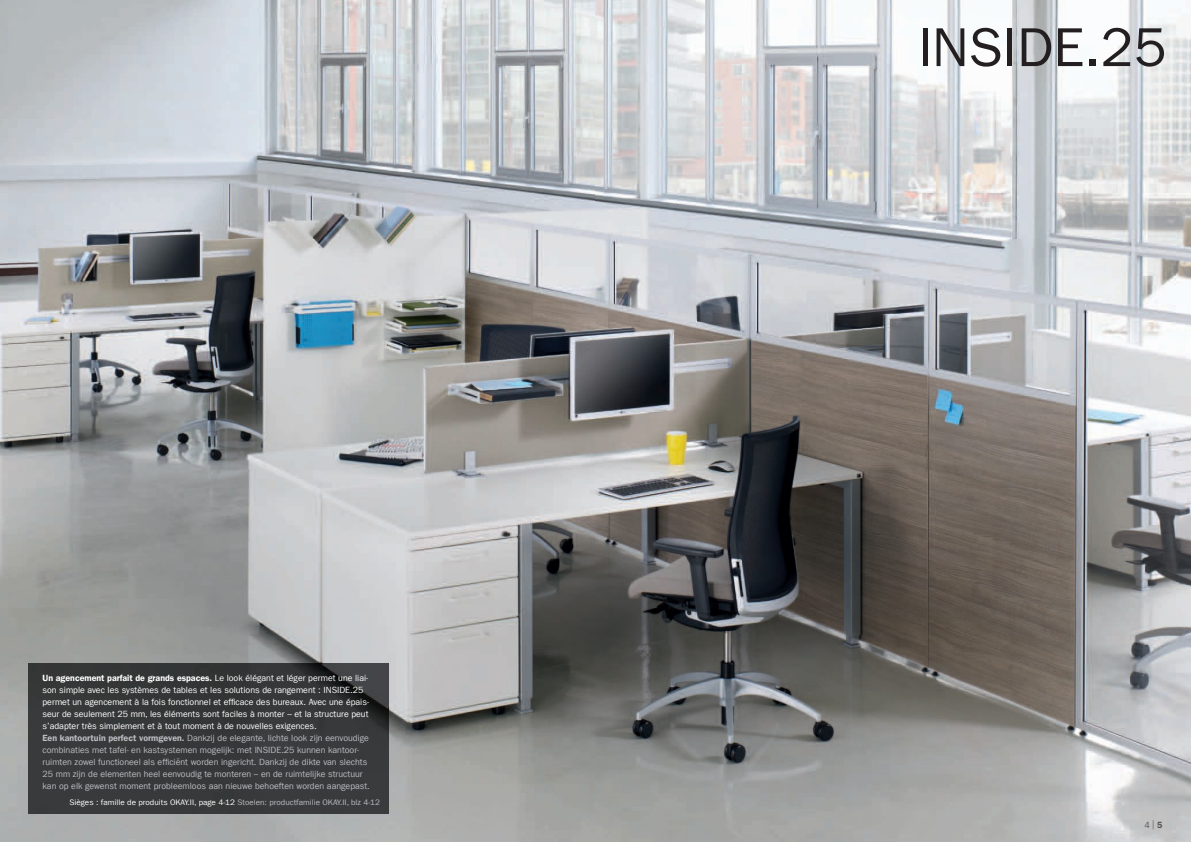
<style>
.page{position:relative;width:1191px;height:842px;background:#fff}
.page>*{position:absolute;margin:0;border:0;box-sizing:border-box;transform-origin:0 0}
.t1{font:55px "Franklin Gothic LT Com";color:#231f20}
.t2{font:9px/12px "Franklin Gothic LT Com";color:#bcbdc0}
.t3{font:9px "Franklin Gothic LT Com Dm";color:#fff}
.t4{font:9px "Franklin Gothic LT Com";color:#57585a}
.t5{font:8px "Franklin Gothic LT Com";color:#fff}
.s1{font-family:"Franklin Gothic LT Com"}
.s2{color:#fff}
.s3{font-family:"Franklin Gothic LT Com Dm"}
.s4{color:#bcbdc0}
</style>
<div class="page">
<img style="left:0;top:0;width:1191px;height:842px">
<div style="left:28px;top:663px;width:360px;height:151px;background:#37393a"></div>
<p class="t3" style="left:43px;top:672px;width:327px">Un agencement parfait de grands espaces. <span class="s1">Le look élégant et léger permet une liai-</span></p>
<p class="t2" style="left:43px;top:684px;width:329px"><span class="s2">son simple avec les systèmes de tables et les solutions de rangement : INSIDE.25 permet un agencement à la fois fonctionnel et efficace des bureaux. Avec une épais&shy;seur de seulement 25 mm, les éléments sont faciles à monter – et la structure peut s’adapter très simplement et à tout moment à de nouvelles exigences.<br></span><span class="s3">Een kantoortuin perfect vormgeven.</span> Dankzij de elegante, lichte look zijn eenvoudige combinaties met tafel- en kastsystemen mogelijk: met INSIDE.25 kunnen kantoor&shy;ruimten zowel functioneel als efficiënt worden ingericht. Dankzij de dikte van slechts 25 mm zijn de elementen heel eenvoudig te monteren – en de ruimtelijke structuur kan op elk gewenst moment probleemloos aan nieuwe behoeften worden aangepast.</p>
<p class="t5" style="left:69px;top:798px;width:312px">Sièges : famille de produits OKAY.II, page 4-12 <span class="s4">Stoelen: productfamilie OKAY.II, blz 4-12</span></p>
<h1 class="t1" style="left:918px;top:16px;width:250px">INSIDE.25</h1>
<p class="t4" style="left:1144px;top:819px;width:20px">4 | <span class="s3">5</span></p>
</div>
